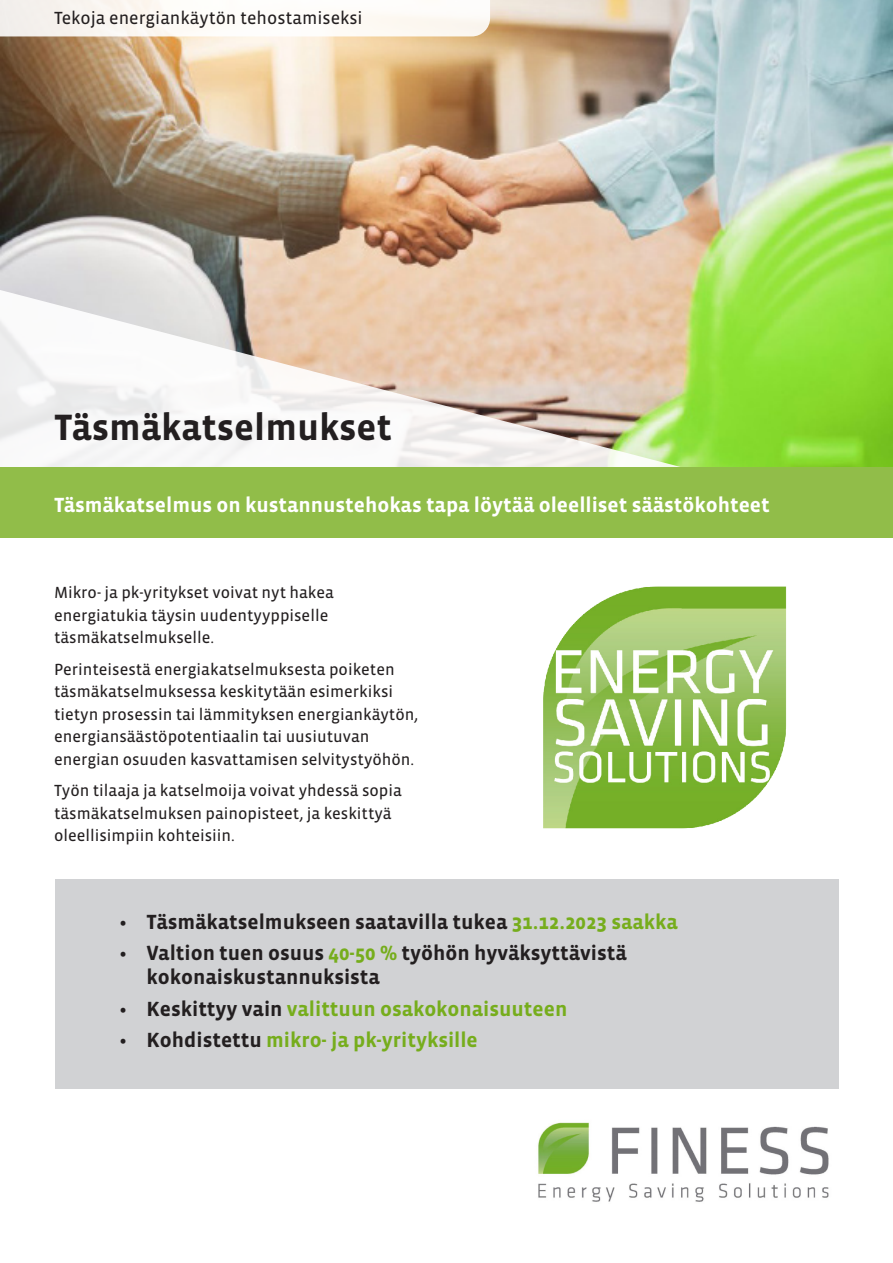
<style>
.page{position:relative;width:893px;height:1263px;background:#fff}
.page>*{position:absolute;margin:0;border:0;box-sizing:border-box;transform-origin:0 0}
.t1{font:700 37.5px "Vista Sans OTCE";color:#231f20}
.t2{font:700 21px/24px "Vista Sans OTCE";color:#231f20}
.t3{font:700 21px "Vista Sans OTCE";color:#76ad1c}
.t4{font:700 21px "Vista Sans OTCE";color:#fff}
.t5{font:18px "Vista Sans OTCE";color:#231f20}
.t6{font:16.5px/22.5px "Vista Sans OTCE";color:#231f20}
.s1{color:#76ad1c}
.s2{color:#231f20}
</style>
<div class="page">
<img style="left:0;top:0;width:893px;height:467px">
<img style="left:538px;top:1122px;width:291px;height:80px">
<svg style="left:0;top:290px;width:839px;height:177px"></svg>
<img style="left:543px;top:586px;width:244px;height:243px">
<div style="left:55px;top:879px;width:784px;height:210px;background:#d1d2d4"></div>
<div style="left:0;top:467px;width:893px;height:71px;background:#91bd49"></div>
<svg style="left:0;top:0;width:490px;height:36px"></svg>
<p class="t5" style="left:54px;top:7px;width:310px">Tekoja energiankäytön tehostamiseksi</p>
<p class="t1" style="left:54px;top:406px;width:340px">Täsmäkatselmukset</p>
<p class="t4" style="left:54px;top:492px;width:717px">Täsmäkatselmus on kustannustehokas tapa löytää oleelliset säästökohteet</p>
<p class="t6" style="left:54px;top:581px;width:281px">Mikro- ja pk-yritykset voivat nyt hakea energiatukia täysin uudentyyppiselle täsmäkatselmukselle.</p>
<p class="t6" style="left:54px;top:658px;width:366px">Perinteisestä energiakatselmuksesta poiketen täsmäkatselmuksessa keskitytään esimerkiksi tietyn prosessin tai lämmityksen energiankäytön, energiansäästöpotentiaalin tai uusiutuvan energian osuuden kasvattamisen selvitystyöhön.</p>
<p class="t6" style="left:54px;top:779px;width:349px">Työn tilaaja ja katselmoija voivat yhdessä sopia täsmäkatselmuksen painopisteet, ja keskittyä oleellisimpiin kohteisiin.</p>
<p class="t2" style="left:120px;top:909px;width:560px">• Täsmäkatselmukseen saatavilla tukea <span class="s1">31.12.2023 saakka</span></p>
<p class="t2" style="left:147px;top:941px;width:482px;text-indent:-27px">• Valtion tuen osuus <span class="s1">40-50 %</span> työhön hyväksyttävistä kokonaiskustannuksista</p>
<p class="t3" style="left:120px;top:996px;width:449px"><span class="s2">• Keskittyy vain</span> valittuun osakokonaisuuteen</p>
<p class="t3" style="left:120px;top:1028px;width:360px"><span class="s2">• Kohdistettu</span> mikro- ja pk-yrityksille</p>
</div>
